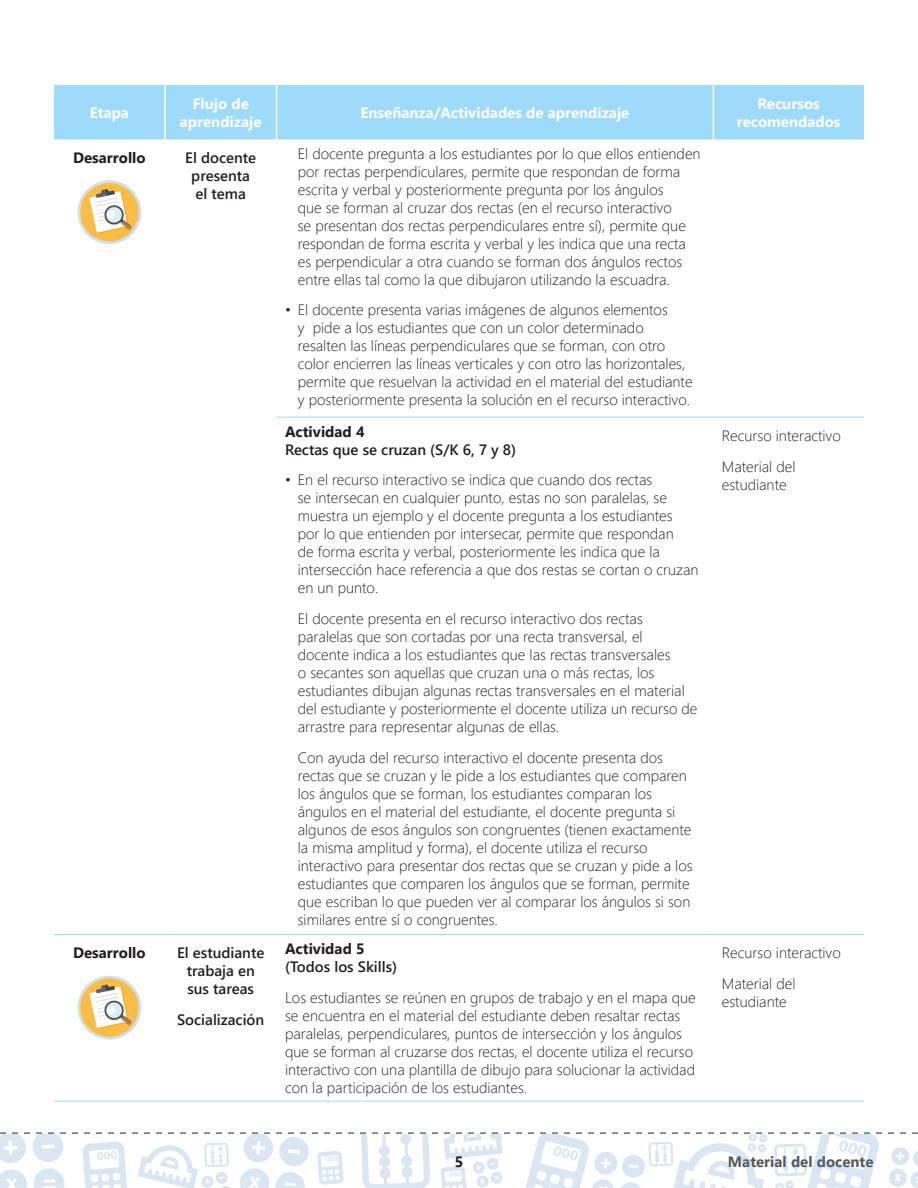
<style>
.page{position:relative;width:918px;height:1188px;background:#fff}
.page>*{position:absolute;margin:0;border:0;box-sizing:border-box;transform-origin:0 0}
.t1{font:300 15px/18px "Segoe UI";color:#231f20}
.t2{font:600 15px/18px "Segoe UI";color:#231f20;text-align:center}
.t3{font:700 15px/18px "Segoe UI";color:#fff;text-align:center}
.t4{font:700 15px "Segoe UI";color:#231f20}
.t5{font:700 15px "Segoe UI";color:#57585a}
</style>
<div class="page">
<svg style="left:0;top:1132px;width:918px;height:56px"></svg>
<div style="left:54px;top:85px;width:810px;height:54px;background:#9edbfa"></div>
<hr style="left:164px;top:85px;width:2px;height:54px;background:#fff">
<hr style="left:276px;top:85px;width:1px;height:54px;background:#fff">
<hr style="left:713px;top:85px;width:1px;height:54px;background:#fff">
<hr style="left:54px;top:934px;width:111px;height:1px;background:#9edbfa">
<hr style="left:54px;top:1101px;width:111px;height:1px;background:#9edbfa">
<hr style="left:165px;top:1101px;width:112px;height:1px;background:#9edbfa">
<hr style="left:277px;top:1101px;width:436px;height:1px;background:#9edbfa">
<hr style="left:713px;top:1101px;width:151px;height:1px;background:#9edbfa">
<hr style="left:277px;top:417px;width:436px;height:1px;background:#9edbfa">
<hr style="left:713px;top:417px;width:151px;height:1px;background:#9edbfa">
<hr style="left:277px;top:934px;width:436px;height:1px;background:#9edbfa">
<hr style="left:713px;top:934px;width:151px;height:1px;background:#9edbfa">
<hr style="left:165px;top:934px;width:112px;height:1px;background:#9edbfa">
<svg style="left:78px;top:180px;width:63px;height:64px"></svg>
<div style="left:80px;top:183px;width:59px;height:58px;background:#fbbd43;border-radius:50%"></div>
<svg style="left:90px;top:189px;width:42px;height:44px"></svg>
<div style="left:78px;top:976px;width:63px;height:64px;background:#cfe0ea;border-radius:50%"></div>
<div style="left:80px;top:978px;width:59px;height:59px;background:#fbbd43;border-radius:50%"></div>
<svg style="left:90px;top:984px;width:42px;height:45px"></svg>
<p class="t3" style="left:90px;top:103px;width:41px">Etapa</p>
<p class="t3" style="left:180px;top:94px;width:83px">Flujo de aprendizaje</p>
<p class="t3" style="left:361px;top:103px;width:270px">Enseñanza/Actividades de aprendizaje</p>
<p class="t3" style="left:737px;top:94px;width:105px">Recursos recomendados</p>
<p class="t4" style="left:73px;top:145px;width:74px">Desarrollo</p>
<p class="t2" style="left:185px;top:148px;width:72px">El docente presenta el tema</p>
<p class="t1" style="left:298px;top:144px;width:404px">El docente pregunta a los estudiantes por lo que ellos entienden por rectas perpendiculares, permite que respondan de forma escrita y verbal y posteriormente pregunta por los ángulos<br>que se forman al cruzar dos rectas (en el recurso interactivo<br>se presentan dos rectas perpendiculares entre sí), permite que respondan de forma escrita y verbal y les indica que una recta es perpendicular a otra cuando se forman dos ángulos rectos entre ellas tal como la que dibujaron utilizando la escuadra.</p>
<p class="t1" style="left:298px;top:300px;width:396px;text-indent:-13px">• El docente presenta varias imágenes de algunos elementos<br>y pide a los estudiantes que con un color determinado resalten las líneas perpendiculares que se forman, con otro color encierren las líneas verticales y con otro las horizontales, permite que resuelvan la actividad en el material del estudiante y posteriormente presenta la solución en el recurso interactivo.</p>
<p class="t4" style="left:285px;top:419px;width:81px">Actividad 4</p>
<p class="t2" style="left:285px;top:440px;width:233px">Rectas que se cruzan (S/K 6, 7 y 8)</p>
<p class="t1" style="left:298px;top:470px;width:402px;text-indent:-13px">• En el recurso interactivo se indica que cuando dos rectas<br>se intersecan en cualquier punto, estas no son paralelas, se muestra un ejemplo y el docente pregunta a los estudiantes<br>por lo que entienden por intersecar, permite que respondan<br>de forma escrita y verbal, posteriormente les indica que la intersección hace referencia a que dos restas se cortan o cruzan en un punto.</p>
<p class="t1" style="left:298px;top:609px;width:401px">El docente presenta en el recurso interactivo dos rectas paralelas que son cortadas por una recta transversal, el<br>docente indica a los estudiantes que las rectas transversales<br>o secantes son aquellas que cruzan una o más rectas, los estudiantes dibujan algunas rectas transversales en el material del estudiante y posteriormente el docente utiliza un recurso de arrastre para representar algunas de ellas.</p>
<p class="t1" style="left:298px;top:748px;width:396px">Con ayuda del recurso interactivo el docente presenta dos rectas que se cruzan y le pide a los estudiantes que comparen los ángulos que se forman, los estudiantes comparan los ángulos en el material del estudiante, el docente pregunta si algunos de esos ángulos son congruentes (tienen exactamente la misma amplitud y forma), el docente utiliza el recurso interactivo para presentar dos rectas que se cruzan y pide a los estudiantes que comparen los ángulos que se forman, permite que escriban lo que pueden ver al comparar los ángulos si son similares entre sí o congruentes.</p>
<p class="t1" style="left:722px;top:419px;width:120px;line-height:30.8px">Recurso interactivo<br>Material del</p>
<p class="t1" style="left:722px;top:475px;width:66px">estudiante</p>
<p class="t4" style="left:73px;top:941px;width:74px">Desarrollo</p>
<p class="t2" style="left:177px;top:944px;width:89px">El estudiante trabaja en sus tareas</p>
<p class="t2" style="left:177px;top:1010px;width:89px">Socialización</p>
<p class="t4" style="left:285px;top:937px;width:81px">Actividad 5</p>
<p class="t2" style="left:285px;top:957px;width:114px">(Todos los Skills)</p>
<p class="t1" style="left:285px;top:988px;width:412px">Los estudiantes se reúnen en grupos de trabajo y en el mapa que se encuentra en el material del estudiante deben resaltar rectas paralelas, perpendiculares, puntos de intersección y los ángulos que se forman al cruzarse dos rectas, el docente utiliza el recurso interactivo con una plantilla de dibujo para solucionar la actividad con la participación de los estudiantes.</p>
<p class="t1" style="left:722px;top:937px;width:120px;line-height:30.8px">Recurso interactivo<br>Material del</p>
<p class="t1" style="left:722px;top:992px;width:66px">estudiante</p>
<p class="t4" style="left:455px;top:1150px;width:10px">5</p>
<p class="t5" style="left:728px;top:1149px;width:147px">Material del docente</p>
</div>
